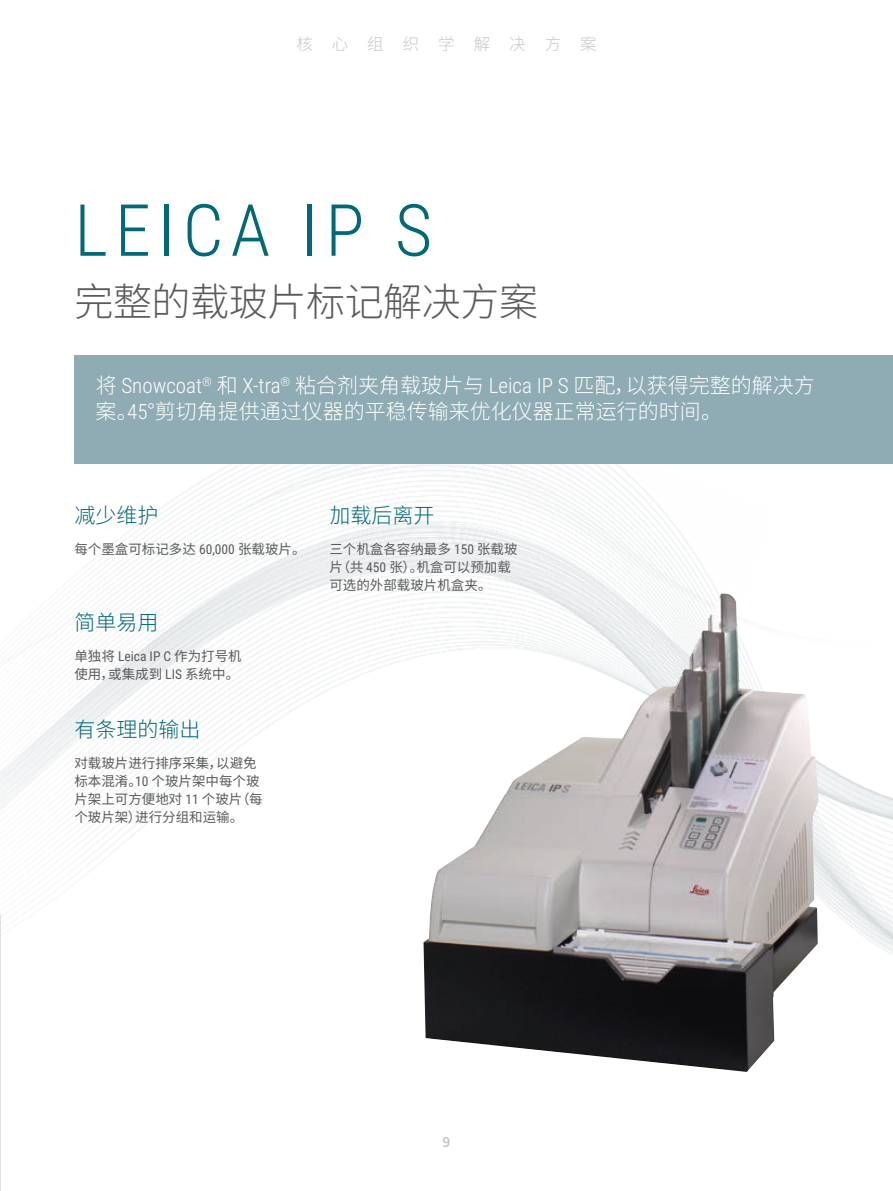
<style>
.page{position:relative;width:893px;height:1191px;background:#fff}
.page>*{position:absolute;margin:0;border:0;box-sizing:border-box;transform-origin:0 0}
.t1{font:300 72px "Roboto Condensed";letter-spacing:.1em;color:#006877}
.t2{font:300 39px "Noto Sans CJ Ksc";letter-spacing:-.01em;color:#595a5b}
.t3{font:300 21px/25.2px "Noto Sans CJ Ksc";color:#fff}
.t4{font:300 21px "Noto Sans CJ Ksc";color:#006877}
.t5{font:300 16.5px "Noto Sans CJ Ksc";letter-spacing:1.15em;color:#c7c7c7}
.t6{font:13.5px/18px "Noto Sans CJ Ksc";color:#595a5b}
.t7{font:700 13.5px "Noto Sans CJ Ksc";color:#c7c7c7}
.s1{font-family:"Roboto Condensed"}
</style>
<div class="page">
<img style="left:0;top:464px;width:893px;height:727px">
<img style="left:423px;top:593px;width:396px;height:478px">
<div style="left:74px;top:355px;width:819px;height:109px;background:#8fabb3"></div>
<p class="t5" style="left:296px;top:35px;width:302px">核心组织学解决方案</p>
<h1 class="t1" style="left:74px;top:180px;width:359px">LEICA IP S</h1>
<h2 class="t2" style="left:74px;top:280px;width:465px">完整的载玻片标记解决方案</h2>
<h3 class="t3" style="left:96px;top:373px;width:721px">将 <span class="s1">Snowcoat</span><sup>®</sup> 和 <span class="s1">X-tra</span><sup>®</sup> 粘合剂夹角载玻片与 <span class="s1">Leica IP S</span> 匹配，以获得完整的解决方案。<span class="s1">45</span>°剪切角提供通过仪器的平稳传输来优化仪器正常运行的时间。</h3>
<h3 class="t4" style="left:74px;top:504px;width:85px">减少维护</h3>
<p class="t6" style="left:74px;top:540px;width:233px">每个墨盒可标记多达 <span class="s1">60,000</span> 张载玻片。</p>
<h3 class="t4" style="left:74px;top:611px;width:85px">简单易用</h3>
<p class="t6" style="left:74px;top:647px;width:169px">单独将 <span class="s1">Leica IP C</span> 作为打号机使用，或集成到 <span class="s1">LIS</span> 系统中。</p>
<h3 class="t4" style="left:74px;top:718px;width:127px">有条理的输出</h3>
<p class="t6" style="left:74px;top:754px;width:190px">对载玻片进行排序采集，以避免标本混淆。<span class="s1">10</span> 个玻片架中每个玻片架上可方便地对 <span class="s1">11</span> 个玻片（每个玻片架）进行分组和运输。</p>
<h3 class="t4" style="left:329px;top:504px;width:106px">加载后离开</h3>
<p class="t6" style="left:329px;top:540px;width:190px">三个机盒各容纳最多 <span class="s1">150</span> 张载玻片（共 <span class="s1">450</span> 张）。机盒可以预加载可选的外部载玻片机盒夹。</p>
<p class="t7" style="left:442px;top:1134px;width:9px">9</p>
</div>
